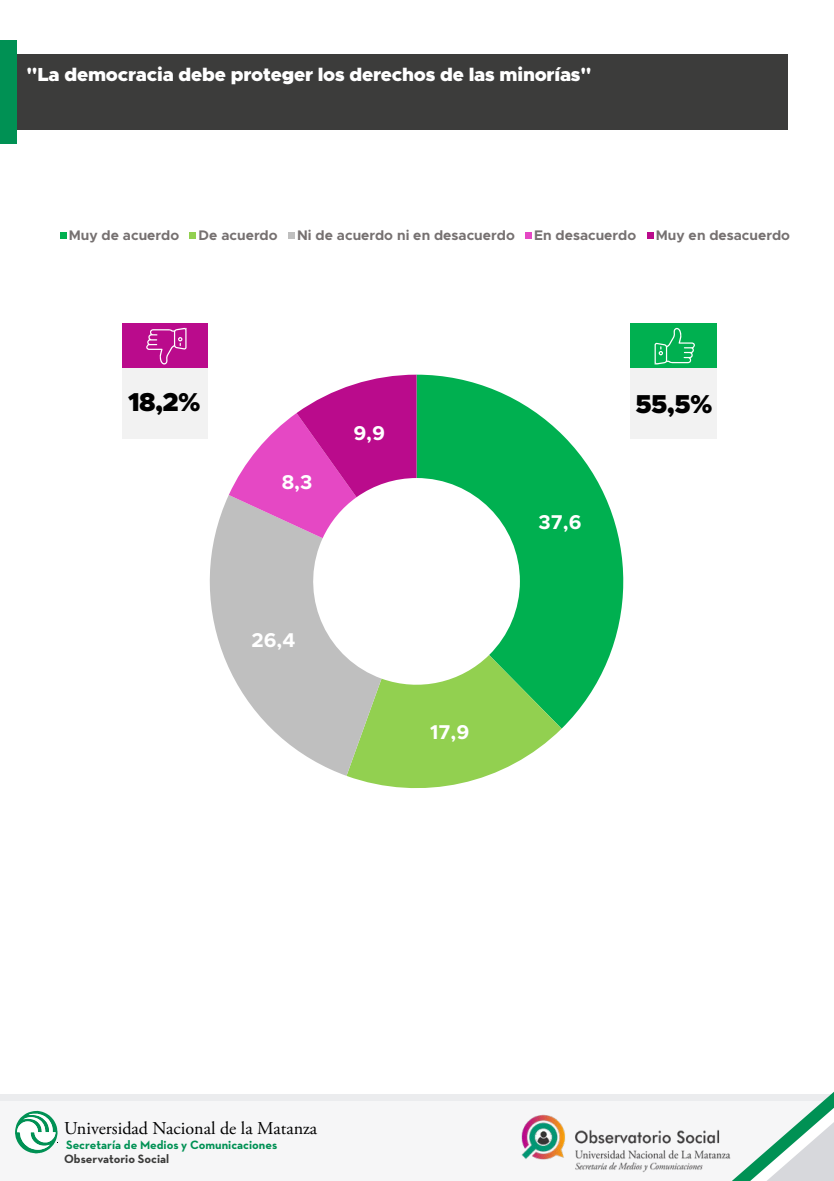
<style>
.page{position:relative;width:834px;height:1181px;background:#fff}
.page>*{position:absolute;margin:0;border:0;box-sizing:border-box;transform-origin:0 0}
.t1{font:900 26px "Metropolis";color:#000}
.t2{font:700 20.1px "Metropolis";color:#fff}
.t3{font:900 19px "Metropolis";letter-spacing:-.01em;color:#fff}
.t4{font:18.1px "Adobe Garamond Pro";color:#000}
.t5{font:700 13.9px "Metropolis";color:#767171}
.t6{font:700 12.3px "Neutra Text";color:#009154}
.t7{font:700 12.3px "Neutra Text";color:#3c3c3b}
</style>
<div class="page">
<div style="left:4px;top:55px;width:784px;height:75px;background:#3c3c3b"></div>
<div style="left:0;top:41px;width:17px;height:103px;background:#009154"></div>
<div style="left:0;top:1101px;width:834px;height:80px;background:#f6f6f7"></div>
<svg style="left:15px;top:1111px;width:43px;height:42px"></svg>
<div style="left:0;top:1094px;width:834px;height:7px;background:#ebecee"></div>
<svg style="left:732px;top:1092px;width:102px;height:89px"></svg>
<div style="left:630px;top:368px;width:87px;height:71px;background:#f2f2f2"></div>
<div style="left:630px;top:323px;width:87px;height:45px;background:#00b050"></div>
<svg style="left:655px;top:328px;width:40px;height:36px"></svg>
<div style="left:122px;top:368px;width:86px;height:71px;background:#f2f2f2"></div>
<div style="left:122px;top:323px;width:86px;height:45px;background:#ba0b8c"></div>
<svg style="left:146px;top:328px;width:41px;height:36px"></svg>
<div style="left:60px;top:232px;width:6px;height:7px;background:#00b050"></div>
<div style="left:190px;top:232px;width:6px;height:7px;background:#92d050"></div>
<div style="left:288px;top:232px;width:7px;height:7px;background:#bfbfbf"></div>
<div style="left:525px;top:232px;width:7px;height:7px;background:#e548c4"></div>
<div style="left:647px;top:232px;width:6px;height:7px;background:#ba0b8c"></div>
<svg style="left:417px;top:375px;width:207px;height:353px;fill:#00b050"></svg>
<svg style="left:347px;top:655px;width:215px;height:134px"></svg>
<svg style="left:209px;top:495px;width:173px;height:281px;fill:#bfbfbf"></svg>
<svg style="left:229px;top:375px;width:188px;height:163px"></svg>
<img style="left:521px;top:1114px;width:210px;height:58px">
<h3 class="t3" style="left:27px;top:62px;width:566px">"La democracia debe proteger los derechos de las minorías"</h3>
<p class="t5" style="left:69px;top:226px;width:112px">Muy de acuerdo</p>
<p class="t5" style="left:199px;top:226px;width:81px">De acuerdo</p>
<p class="t5" style="left:297px;top:226px;width:219px">Ni de acuerdo ni en desacuerdo</p>
<p class="t5" style="left:534px;top:226px;width:104px">En desacuerdo</p>
<p class="t5" style="left:656px;top:226px;width:136px">Muy en desacuerdo</p>
<h1 class="t1" style="left:128px;top:385px;width:74px">18,2%</h1>
<h1 class="t1" style="left:635px;top:387px;width:79px">55,5%</h1>
<h2 class="t2" style="left:282px;top:469px;width:32px">8,3</h2>
<h2 class="t2" style="left:353px;top:420px;width:33px">9,9</h2>
<h2 class="t2" style="left:252px;top:628px;width:45px">26,4</h2>
<h2 class="t2" style="left:430px;top:719px;width:41px">17,9</h2>
<h2 class="t2" style="left:539px;top:509px;width:45px">37,6</h2>
<h3 class="t4" style="left:64px;top:1117px;width:255px">Universidad Nacional de la Matanza</h3>
<p class="t6" style="left:66px;top:1137px;width:213px">Secretaría de Medios y Comunicaciones</p>
<p class="t7" style="left:64px;top:1151px;width:107px">Observatorio Social</p>
</div>
